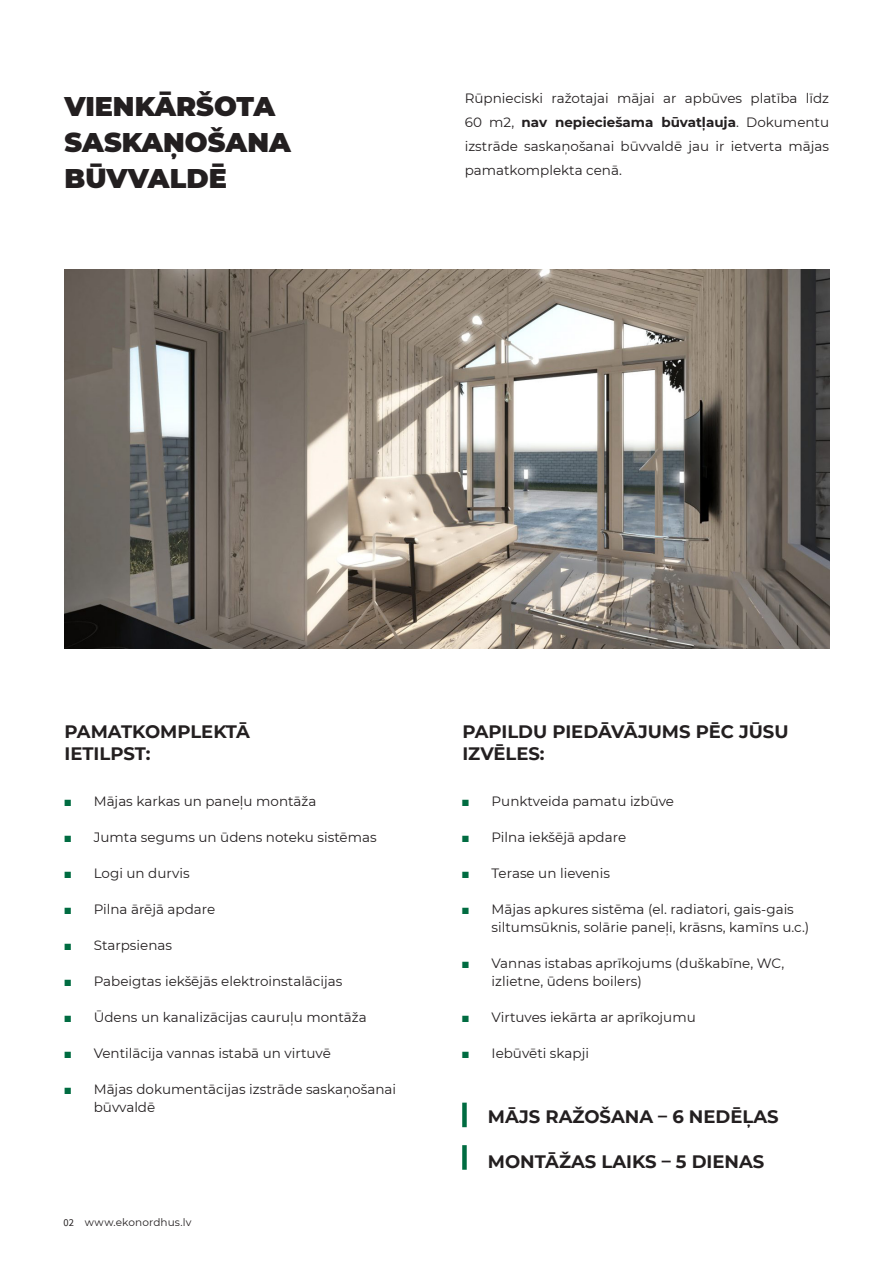
<style>
.page{position:relative;width:893px;height:1263px;background:#fff}
.page>*{position:absolute;margin:0;border:0;box-sizing:border-box;transform-origin:0 0}
.заголовок2{font:900 27px/36px "Montserrat";color:#231f20}
.заголовок1{font:700 18px/21.6px "Montserrat";color:#231f20}
.абзац{font:13.5px/24px "Montserrat";color:#231f20}
.t1{font:10.5px "Montserrat";letter-spacing:.015em;color:#231f20}
.s1{font-weight:700}
.s2{font-family:"Century Gothic";color:#006c41}
.s3{font-family:"Source Sans Pro"}
</style>
<div class="page">
<img style="left:65px;top:270px;width:764px;height:378px">
<div style="left:462px;top:1102px;width:5px;height:25px;background:#006c41"></div>
<div style="left:462px;top:1145px;width:5px;height:25px;background:#006c41"></div>
<p class="заголовок2" style="left:65px;top:87px;width:228px">VIENKĀRŠOTA<br>SASKAŅOŠANA<br>BŪVVALDĒ</p>
<p class="абзац" style="left:465px;top:86px;width:366px;text-align:justify">Rūpnieciski ražotajai mājai ar apbūves platība līdz 60 m2, <span class="s1">nav nepieciešama būvatļauja</span>. Dokumentu izstrāde saskaņošanai būvvaldē jau ir ietverta mājas pamatkomplekta cenā.</p>
<p class="заголовок1" style="left:65px;top:720px;width:187px">PAMATKOMPLEKTĀ</p>
<p class="заголовок1" style="left:65px;top:742px;width:88px">IETILPST:</p>
<p class="абзац" style="left:64px;top:789px;width:254px"><span class="s2">■</span> Mājas karkas un paneļu montāža</p>
<p class="абзац" style="left:64px;top:825px;width:314px"><span class="s2">■</span> Jumta segums un ūdens noteku sistēmas</p>
<p class="абзац" style="left:64px;top:861px;width:127px"><span class="s2">■</span> Logi un durvis</p>
<p class="абзац" style="left:64px;top:897px;width:153px"><span class="s2">■</span> Pilna ārējā apdare</p>
<p class="абзац" style="left:64px;top:933px;width:110px"><span class="s2">■</span> Starpsienas</p>
<p class="абзац" style="left:64px;top:969px;width:280px"><span class="s2">■</span> Pabeigtas iekšējās elektroinstalācijas</p>
<p class="абзац" style="left:64px;top:1005px;width:304px"><span class="s2">■</span> Ūdens un kanalizācijas cauruļu montāža</p>
<p class="абзац" style="left:64px;top:1041px;width:269px"><span class="s2">■</span> Ventilācija vannas istabā un virtuvē</p>
<p class="абзац" style="left:94px;top:1080px;width:304px;line-height:18px;text-indent:-30px"><span class="s2">■</span> Mājas dokumentācijas izstrāde saskaņošanai būvvaldē</p>
<p class="t1" style="left:63px;top:1215px;width:130px"><span class="s3">02</span> www.ekonordhus.lv</p>
<p class="заголовок1" style="left:462px;top:720px;width:328px">PAPILDU PIEDĀVĀJUMS PĒC JŪSU<br>IZVĒLES:</p>
<p class="абзац" style="left:462px;top:789px;width:214px"><span class="s2">■</span> Punktveida pamatu izbūve</p>
<p class="абзац" style="left:462px;top:825px;width:166px"><span class="s2">■</span> Pilna iekšējā apdare</p>
<p class="абзац" style="left:462px;top:861px;width:150px"><span class="s2">■</span> Terase un lievenis</p>
<p class="абзац" style="left:492px;top:900px;width:319px;line-height:18px;text-indent:-30px"><span class="s2">■</span> Mājas apkures sistēma (el. radiatori, gais-gais siltumsūknis, solārie paneļi, krāsns, kamīns u.c.)</p>
<p class="абзац" style="left:492px;top:954px;width:294px;line-height:18px;text-indent:-30px"><span class="s2">■</span> Vannas istabas aprīkojums (duškabīne, WC, izlietne, ūdens boilers)</p>
<p class="абзац" style="left:462px;top:1005px;width:236px"><span class="s2">■</span> Virtuves iekārta ar aprīkojumu</p>
<p class="абзац" style="left:462px;top:1041px;width:129px"><span class="s2">■</span> Iebūvēti skapji</p>
<p class="заголовок1" style="left:488px;top:1105px;width:292px">MĀJS RAŽOŠANA – 6 NEDĒĻAS</p>
<p class="заголовок1" style="left:488px;top:1150px;width:278px">MONTĀŽAS LAIKS – 5 DIENAS</p>
</div>
